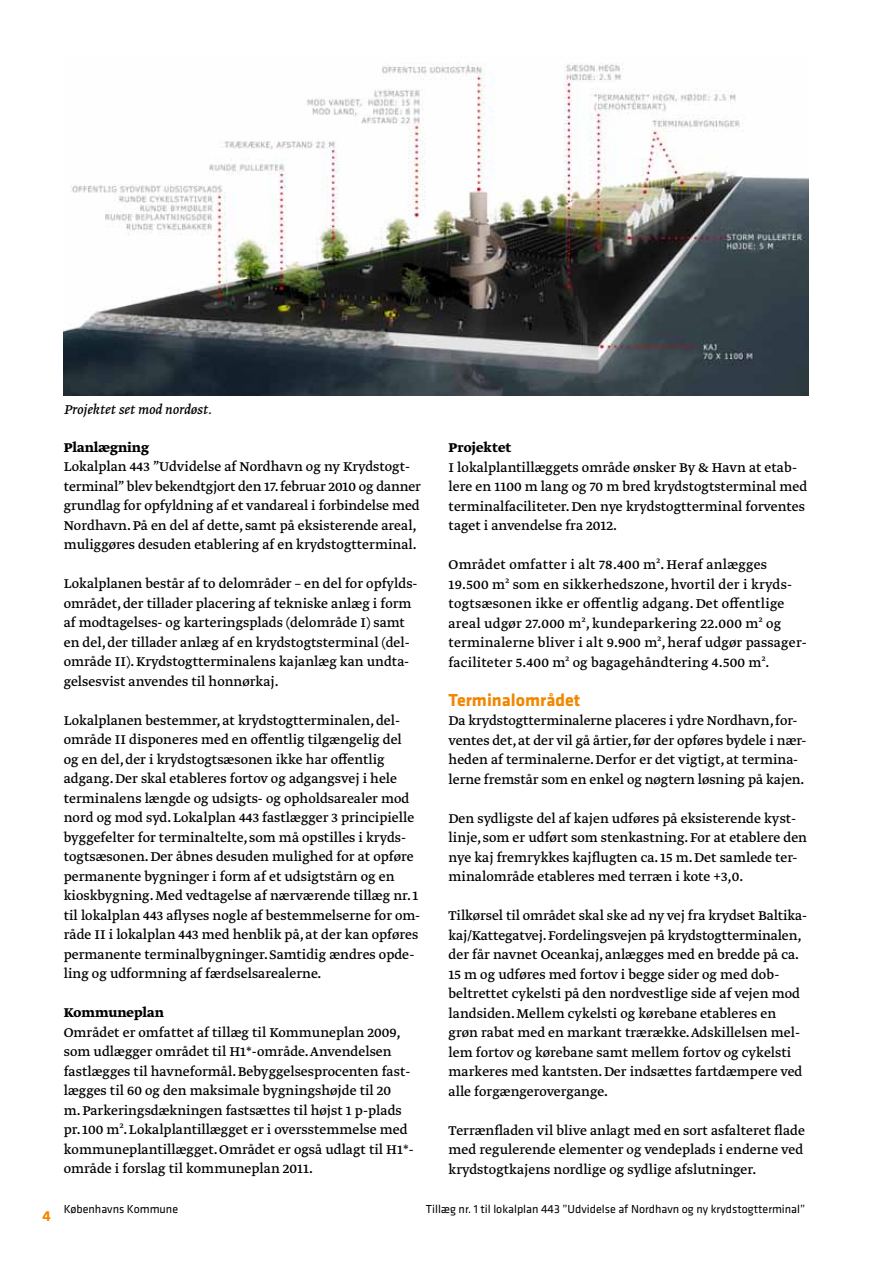
<style>
.page{position:relative;width:893px;height:1263px;background:#fff}
.page>*{position:absolute;margin:0;border:0;box-sizing:border-box;transform-origin:0 0}
.t1{font:700 18px "Klavika";color:#f18700}
.t2{font:15px/19.5px "Greta Text";color:#000}
.t3{font:700 15px "Greta Text";color:#000}
.t4{font:italic 15px "Greta Text";color:#000}
.t5{font:700 15px "Klavika";color:#f18700}
.t6{font:12px "Klavika";color:#000}
</style>
<div class="page">
<img style="left:64px;top:63px;width:744px;height:333px">
<p class="t5" style="left:43px;top:1210px;width:10px">4</p>
<p class="t4" style="left:64px;top:404px;width:150px">Projektet set mod nordøst.</p>
<p class="t3" style="left:64px;top:441px;width:87px">Planlægning</p>
<p class="t2" style="left:64px;top:458px;width:359px">Lokalplan 443 ”Udvidelse af Nordhavn og ny Krydstogt&shy;terminal” blev bekendtgjort den 17. februar 2010 og danner grundlag for opfyldning af et vandareal i forbindelse med Nordhavn. På en del af dette, samt på eksisterende areal, muliggøres desuden etablering af en krydstogtterminal.</p>
<p class="t2" style="left:64px;top:575px;width:355px">Lokalplanen består af to delområder – en del for opfylds&shy;området, der tillader placering af tekniske anlæg i form af modtagelses- og karteringsplads (delområde I) samt en del, der tillader anlæg af en krydstogtsterminal (del&shy;område II). Krydstogtterminalens kajanlæg kan undta&shy;gelsesvist anvendes til honnørkaj.</p>
<p class="t2" style="left:64px;top:711px;width:358px">Lokalplanen bestemmer, at krydstogtterminalen, del&shy;område II disponeres med en offentlig tilgængelig del og en del, der i krydstogtsæsonen ikke har offentlig adgang. Der skal etableres fortov og adgangsvej i hele terminalens længde og udsigts- og opholdsarealer mod nord og mod syd. Lokalplan 443 fastlægger 3 principielle byggefelter for terminaltelte, som må opstilles i kryds&shy;togtsæsonen. Der åbnes desuden mulighed for at opføre permanente bygninger i form af et udsigtstårn og en kioskbygning. Med vedtagelse af nærværende tillæg nr. 1 til lokalplan 443 aflyses nogle af bestemmelserne for om&shy;råde II i lokalplan 443 med henblik på, at der kan opføres permanente terminalbygninger. Samtidig ændres opde&shy;ling og udformning af færdselsarealerne.</p>
<p class="t3" style="left:64px;top:1007px;width:102px">Kommuneplan</p>
<p class="t2" style="left:64px;top:1023px;width:351px">Området er omfattet af tillæg til Kommuneplan 2009, som udlægger området til H1*-område. Anvendelsen fastlægges til havneformål. Bebyggelsesprocenten fast&shy;lægges til 60 og den maksimale bygningshøjde til 20<br>m. Parkeringsdækningen fastsættes til højst 1 p-plads pr. 100 m². Lokalplantillægget er i oversstemmelse med kommuneplantillægget. Området er også udlagt til H1*- område i forslag til kommuneplan 2011.</p>
<p class="t3" style="left:449px;top:441px;width:64px">Projektet</p>
<p class="t2" style="left:449px;top:458px;width:360px">I lokalplantillæggets område ønsker By &amp; Havn at etab&shy;lere en 1100 m lang og 70 m bred krydstogtsterminal med terminalfaciliteter. Den nye krydstogtterminal forventes taget i anvendelse fra 2012.</p>
<p class="t2" style="left:449px;top:556px;width:360px">Området omfatter i alt 78.400 m². Heraf anlægges 19.500 m² som en sikkerhedszone, hvortil der i kryds&shy;togtsæsonen ikke er offentlig adgang. Det offentlige areal udgør 27.000 m², kundeparkering 22.000 m² og terminalerne bliver i alt 9.900 m², heraf udgør passager&shy;faciliteter 5.400 m² og bagagehåndtering 4.500 m².</p>
<p class="t1" style="left:449px;top:693px;width:133px">Terminalområdet</p>
<p class="t2" style="left:449px;top:712px;width:359px">Da krydstogtterminalerne placeres i ydre Nordhavn, for&shy;ventes det, at der vil gå årtier, før der opføres bydele i nær&shy;heden af terminalerne. Derfor er det vigtigt, at termina&shy;lerne fremstår som en enkel og nøgtern løsning på kajen.</p>
<p class="t2" style="left:449px;top:809px;width:360px">Den sydligste del af kajen udføres på eksisterende kyst&shy;linje, som er udført som stenkastning. For at etablere den nye kaj fremrykkes kajflugten ca. 15 m. Det samlede ter&shy;minalområde etableres med terræn i kote +3,0.</p>
<p class="t2" style="left:449px;top:907px;width:360px">Tilkørsel til området skal ske ad ny vej fra krydset Baltika&shy;kaj/Kattegatvej. Fordelingsvejen på krydstogtterminalen, der får navnet Oceankaj, anlægges med en bredde på ca.<br>15 m og udføres med fortov i begge sider og med dob&shy;beltrettet cykelsti på den nordvestlige side af vejen mod landsiden. Mellem cykelsti og kørebane etableres en grøn rabat med en markant trærække. Adskillelsen mel&shy;lem fortov og kørebane samt mellem fortov og cykelsti markeres med kantsten. Der indsættes fartdæmpere ved alle forgængerovergange.</p>
<p class="t2" style="left:449px;top:1121px;width:358px;text-align:justify">Terrænfladen vil blive anlagt med en sort asfalteret flade med regulerende elementer og vendeplads i enderne ved krydstogtkajens nordlige og sydlige afslutninger.</p>
<p class="t6" style="left:64px;top:1204px;width:116px">Københavns Kommune</p>
<p class="t6" style="left:426px;top:1204px;width:381px">Tillæg nr. 1 til lokalplan 443 ”Udvidelse af Nordhavn og ny krydstogtterminal”</p>
</div>
